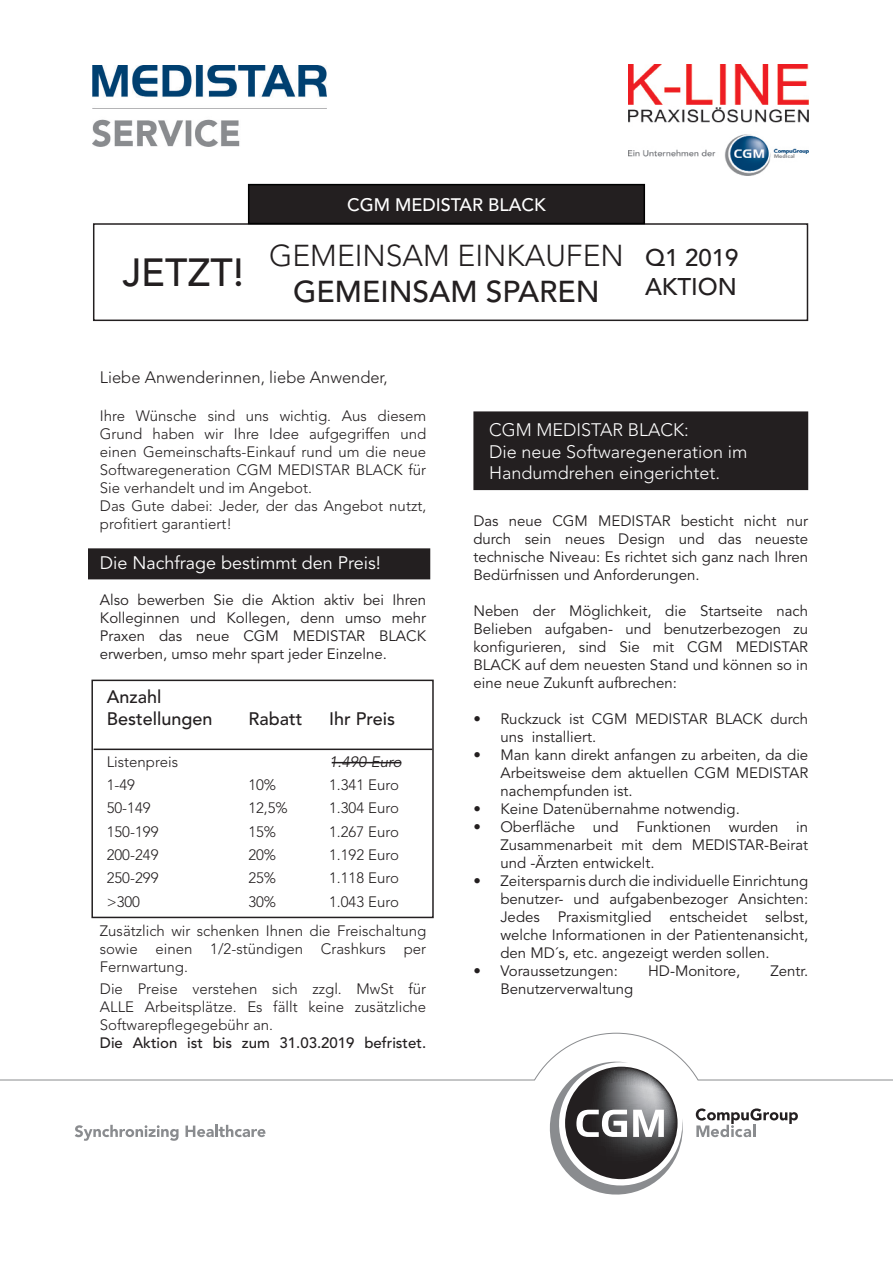
<style>
.page{position:relative;width:893px;height:1263px;background:#fff}
.page>*{position:absolute;margin:0;border:0;box-sizing:border-box;transform-origin:0 0}
.t1{font:500 39px "Avenir LT Std";color:#231f20}
.t2{font:300 30px "Avenir LT Std";color:#231f20}
.t3{font:500 30px "Avenir LT Std";color:#231f20}
.t4{font:500 24px "Avenir LT Std";color:#231f20}
.t5{font:300 18px/21.6px "Avenir LT Std";color:#fff}
.t6{font:500 18px "Avenir LT Std";color:#231f20}
.t7{font:18px "Avenir LT Std";color:#fff}
.t8{font:500 18px "Avenir LT Std";color:#fff}
.t9{font:300 16.5px "Avenir LT Std";color:#231f20}
.t10{font:15px/18px "Avenir LT Std";color:#231f20;text-align:justify}
.t11{font:300 15px/18px "Avenir LT Std";color:#231f20;text-align:justify}
.t12{font:500 15px "Avenir LT Std";color:#231f20}
.t13{font:italic 15px "Avenir LT Std";color:#231f20}
</style>
<div class="page">
<div style="left:89px;top:549px;width:340px;height:30px;background:#231f20"></div>
<div style="left:88px;top:548px;width:342px;height:31px;border:2px solid #231f20"></div>
<svg style="left:0;top:1033px;width:893px;height:162px"></svg>
<div style="left:93px;top:223px;width:715px;height:98px;border:2px solid #231f20"></div>
<div style="left:249px;top:185px;width:395px;height:39px;background:#231f20"></div>
<div style="left:248px;top:184px;width:397px;height:40px;border:2px solid #000"></div>
<div style="left:91px;top:680px;width:343px;height:238px;border:2px solid #231f20"></div>
<div style="left:474px;top:412px;width:333px;height:77px;background:#231f20"></div>
<div style="left:473px;top:411px;width:335px;height:79px;border:2px solid #231f20"></div>
<img style="left:628px;top:65px;width:180px;height:111px">
<img style="left:92px;top:66px;width:235px;height:81px">
<hr style="left:332px;top:762px;width:69px;height:1px;background:#231f20">
<hr style="left:94px;top:748px;width:338px;height:2px;background:#231f20">
<p class="t1" style="left:122px;top:250px;width:123px">JETZT!</p>
<p class="t8" style="left:347px;top:194px;width:200px">CGM MEDISTAR BLACK</p>
<p class="t2" style="left:269px;top:238px;width:356px">GEMEINSAM EINKAUFEN</p>
<p class="t3" style="left:293px;top:274px;width:308px">GEMEINSAM SPAREN</p>
<p class="t4" style="left:645px;top:244px;width:95px">Q1 2019</p>
<p class="t4" style="left:645px;top:273px;width:93px">AKTION</p>
<p class="t9" style="left:100px;top:368px;width:289px">Liebe Anwenderinnen, liebe Anwender,</p>
<p class="t11" style="left:100px;top:407px;width:328px">Ihre Wünsche sind uns wichtig. Aus diesem Grund haben wir Ihre Idee aufgegriffen und einen Gemeinschafts-Einkauf rund um die neue Softwaregeneration CGM MEDISTAR BLACK für Sie verhandelt und im Angebot.</p>
<p class="t11" style="left:100px;top:497px;width:328px">Das Gute dabei: Jeder, der das Angebot nutzt, profitiert garantiert!</p>
<p class="t7" style="left:100px;top:552px;width:282px">Die Nachfrage bestimmt den Preis!</p>
<p class="t10" style="left:100px;top:591px;width:328px">Also bewerben Sie die Aktion aktiv bei Ihren Kolleginnen und Kollegen, denn umso mehr Praxen das neue CGM MEDISTAR BLACK erwerben, umso mehr spart jeder Einzelne.</p>
<p class="t6" style="left:107px;top:686px;width:56px">Anzahl</p>
<p class="t6" style="left:107px;top:708px;width:107px">Bestellungen</p>
<p class="t6" style="left:248px;top:708px;width:55px">Rabatt</p>
<p class="t6" style="left:329px;top:708px;width:68px">Ihr Preis</p>
<p class="t11" style="left:107px;top:752px;width:73px">Listenpreis</p>
<p class="t13" style="left:329px;top:753px;width:74px">1.490 Euro</p>
<p class="t11" style="left:107px;top:776px;width:30px">1-49</p>
<p class="t11" style="left:248px;top:776px;width:29px">10%</p>
<p class="t11" style="left:329px;top:776px;width:71px">1.341 Euro</p>
<p class="t11" style="left:107px;top:799px;width:45px">50-149</p>
<p class="t11" style="left:248px;top:799px;width:41px">12,5%</p>
<p class="t11" style="left:329px;top:799px;width:71px">1.304 Euro</p>
<p class="t11" style="left:107px;top:822px;width:53px">150-199</p>
<p class="t11" style="left:248px;top:822px;width:29px">15%</p>
<p class="t11" style="left:329px;top:822px;width:71px">1.267 Euro</p>
<p class="t11" style="left:107px;top:846px;width:53px">200-249</p>
<p class="t11" style="left:248px;top:846px;width:29px">20%</p>
<p class="t11" style="left:329px;top:846px;width:71px">1.192 Euro</p>
<p class="t11" style="left:107px;top:869px;width:53px">250-299</p>
<p class="t11" style="left:248px;top:869px;width:29px">25%</p>
<p class="t11" style="left:329px;top:869px;width:71px">1.118 Euro</p>
<p class="t11" style="left:107px;top:892px;width:35px">&gt;300</p>
<p class="t11" style="left:248px;top:892px;width:29px">30%</p>
<p class="t11" style="left:329px;top:892px;width:71px">1.043 Euro</p>
<p class="t11" style="left:100px;top:922px;width:328px">Zusätzlich wir schenken Ihnen die Freischaltung sowie einen 1/2-stündigen Crashkurs per Fernwartung.</p>
<p class="t11" style="left:100px;top:979px;width:328px">Die Preise verstehen sich zzgl. MwSt für</p>
<p class="t11" style="left:100px;top:997px;width:328px">ALLE Arbeitsplätze. Es fällt keine zusätzliche</p>
<p class="t11" style="left:100px;top:1015px;width:175px">Softwarepflegegebühr an.</p>
<p class="t12" style="left:100px;top:1034px;width:328px">Die Aktion ist bis zum 31.03.2019 befristet.</p>
<p class="t5" style="left:489px;top:419px;width:201px">CGM MEDISTAR BLACK:</p>
<p class="t5" style="left:489px;top:441px;width:260px">Die neue Softwaregeneration im<br>Handumdrehen eingerichtet.</p>
<p class="t10" style="left:473px;top:512px;width:336px">Das neue CGM MEDISTAR besticht nicht nur durch sein neues Design und das neueste technische Niveau: Es richtet sich ganz nach Ihren Bedürfnissen und Anforderungen.</p>
<p class="t10" style="left:473px;top:602px;width:336px">Neben der Möglichkeit, die Startseite nach Belieben aufgaben- und benutzerbezogen zu konfigurieren, sind Sie mit CGM MEDISTAR BLACK auf dem neuesten Stand und können so in eine neue Zukunft aufbrechen:</p>
<p class="t10" style="left:500px;top:710px;width:309px;text-indent:-27px">• Ruckzuck ist CGM MEDISTAR BLACK durch uns installiert.</p>
<p class="t10" style="left:500px;top:746px;width:309px;text-indent:-27px">• Man kann direkt anfangen zu arbeiten, da die Arbeitsweise dem aktuellen CGM MEDISTAR nachempfunden ist.</p>
<p class="t10" style="left:473px;top:800px;width:268px">• Keine Datenübernahme notwendig.</p>
<p class="t10" style="left:500px;top:818px;width:309px;text-indent:-27px">• Oberfläche und Funktionen wurden in Zusammenarbeit mit dem MEDISTAR-Beirat und -Ärzten entwickelt.</p>
<p class="t10" style="left:500px;top:872px;width:309px;text-indent:-27px">• Zeitersparnis durch die individuelle Einrichtung benutzer- und aufgabenbezoger Ansichten:<br>Jedes Praxismitglied entscheidet selbst, welche Informationen in der Patientenansicht, den MD´s, etc. angezeigt werden sollen.</p>
<p class="t10" style="left:473px;top:962px;width:146px">• Voraussetzungen:</p>
<p class="t10" style="left:648px;top:962px;width:94px">HD-Monitore,</p>
<p class="t10" style="left:770px;top:962px;width:39px">Zentr.</p>
<p class="t10" style="left:500px;top:980px;width:134px">Benutzerverwaltung</p>
</div>
